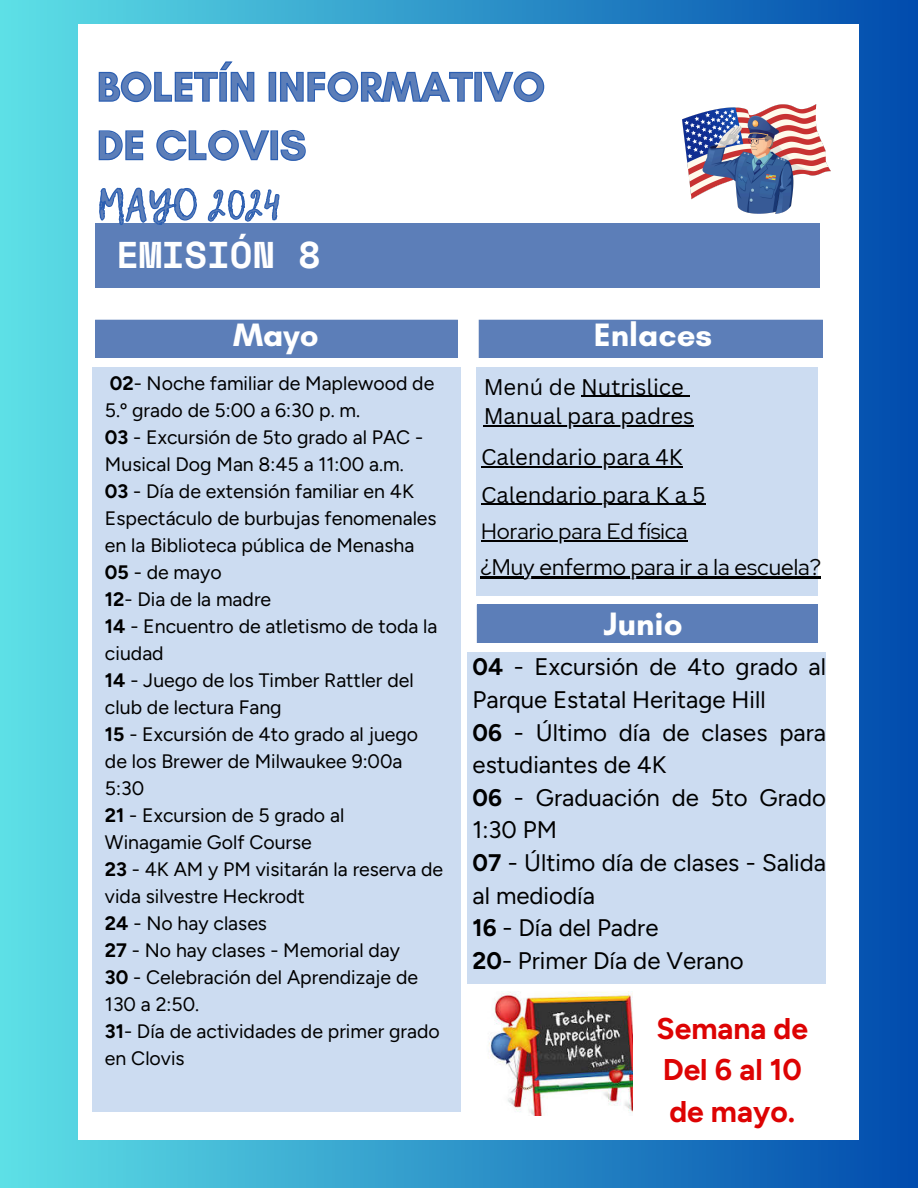
<style>
.page{position:relative;width:918px;height:1188px;background:#fff}
.page>*{position:absolute;margin:0;border:0;box-sizing:border-box;transform-origin:0 0}
.t1{font:700 42px/58.5px "Glacial Indifference";color:#5c7eb8}
.t2{font:42px "Lemon Tuesday";color:#5c7eb8}
.t3{font:700 37.05px "Space Mono";color:#fff}
.t4{font:700 33px "Glacial Indifference";color:#fff}
.t5{font:700 30px/41.7px "Figtree";color:#dd0303}
.t6{font:24px/32.7px "Figtree";color:#000}
.t7{font:22.5px "Red Hat Display";color:#000}
.t8{font:22.05px "Canva Sans";color:#000}
.t9{font:22.05px "Red Hat Display";color:#000}
.t10{font:19.5px/27px "Figtree";color:#000}
.s1{font-weight:700}
</style>
<div class="page">
<div style="left:0;top:0;width:918px;height:1188px;background:linear-gradient(to right,#5ee0e6,#004bad)"></div>
<div style="left:79px;top:24px;width:780px;height:1115px;background:#fff"></div>
<div style="left:477px;top:367px;width:341px;height:229px;background:#ccdcf1"></div>
<div style="left:92px;top:367px;width:369px;height:745px;background:#ccdcf1"></div>
<div style="left:95px;top:320px;width:363px;height:38px;background:#5c7eb8"></div>
<div style="left:467px;top:652px;width:359px;height:332px;background:#ccdcf1"></div>
<div style="left:477px;top:605px;width:341px;height:38px;background:#5c7eb8"></div>
<div style="left:479px;top:320px;width:344px;height:38px;background:#5c7eb8"></div>
<div style="left:95px;top:223px;width:724px;height:65px;background:#5c7eb8"></div>
<svg style="left:98px;top:61px;width:447px;height:42px"></svg>
<svg style="left:98px;top:130px;width:208px;height:31px"></svg>
<svg style="left:99px;top:187px;width:181px;height:38px"></svg>
<img style="left:683px;top:105px;width:147px;height:109px">
<img style="left:488px;top:991px;width:145px;height:124px">
<hr style="left:484px;top:426px;width:210px;height:1px;background:#000">
<hr style="left:481px;top:466px;width:202px;height:1px;background:#000">
<hr style="left:481px;top:504px;width:96px;height:1px;background:#000">
<hr style="left:577px;top:504px;width:129px;height:1px;background:#000">
<hr style="left:481px;top:540px;width:207px;height:2px;background:#000">
<hr style="left:581px;top:396px;width:103px;height:1px;background:#000">
<hr style="left:480px;top:576px;width:341px;height:2px;background:#000">
<h1 class="t1" style="left:97px;top:57px;width:450px">BOLETÍN INFORMATIVO<br>DE CLOVIS</h1>
<h1 class="t2" style="left:97px;top:173px;width:186px">MAYO 2024</h1>
<h3 class="t3" style="left:116px;top:227px;width:206px">EMISIÓN 8</h3>
<p class="t4" style="left:233px;top:315px;width:87px">Mayo</p>
<h3 class="t4" style="left:594px;top:315px;width:120px">Enlaces</h3>
<p class="t10" style="left:105px;top:370px;width:331px"><span class="s1">02</span>- Noche familiar de Maplewood de<br>5.º grado de 5:00 a 6:30 p. m.</p>
<p class="t10" style="left:105px;top:424px;width:320px"><span class="s1">03</span> - Excursión de 5to grado al PAC -<br>Musical Dog Man 8:45 a 11:00 a.m.</p>
<p class="t10" style="left:105px;top:478px;width:333px"><span class="s1">03</span> - Día de extensión familiar en 4K<br>Espectáculo de burbujas fenomenales en la Biblioteca pública de Menasha</p>
<p class="t10" style="left:105px;top:559px;width:118px"><span class="s1">05</span> - de mayo</p>
<h4 class="t10" style="left:105px;top:586px;width:168px"><span class="s1">12</span>- Dia de la madre</h4>
<h4 class="t10" style="left:105px;top:613px;width:334px"><span class="s1">14</span> - Encuentro de atletismo de toda la ciudad</h4>
<h4 class="t10" style="left:105px;top:667px;width:310px"><span class="s1">14</span> - Juego de los Timber Rattler del club de lectura Fang</h4>
<h4 class="t10" style="left:105px;top:721px;width:315px"><span class="s1">15</span> - Excursión de 4to grado al juego de los Brewer de Milwaukee 9:00a<br>5:30</h4>
<h4 class="t10" style="left:105px;top:802px;width:241px"><span class="s1">21</span> - Excursion de 5 grado al<br>Winagamie Golf Course</h4>
<h4 class="t10" style="left:105px;top:856px;width:340px"><span class="s1">23</span> - 4K AM y PM visitarán la reserva de vida silvestre Heckrodt</h4>
<h3 class="t10" style="left:105px;top:910px;width:164px"><span class="s1">24</span> - No hay clases</h3>
<h4 class="t10" style="left:105px;top:937px;width:297px"><span class="s1">27</span> - No hay clases - Memorial day</h4>
<p class="t10" style="left:105px;top:964px;width:315px"><span class="s1">30</span> - Celebración del Aprendizaje de<br>130 a 2:50.</p>
<h3 class="t10" style="left:105px;top:1018px;width:336px"><span class="s1">31</span>- Día de actividades de primer grado en Clovis</h3>
<h3 class="t5" style="left:657px;top:1007px;width:153px">Semana de<br>Del 6 al 10 de mayo.</h3>
<p class="t8" style="left:484px;top:371px;width:202px">Menú de Nutrislice</p>
<p class="t8" style="left:484px;top:401px;width:212px">Manual para padres</p>
<p class="t8" style="left:481px;top:441px;width:203px">Calendario para 4K</p>
<p class="t8" style="left:481px;top:479px;width:226px">Calendario para K a 5</p>
<p class="t9" style="left:481px;top:517px;width:208px">Horario para Ed física</p>
<p class="t7" style="left:480px;top:552px;width:342px">¿Muy enfermo para ir a la escuela?</p>
<p class="t4" style="left:604px;top:604px;width:81px">Junio</p>
<p class="t6" style="left:473px;top:651px;width:355px"><span class="s1">04</span> - Excursión de 4to grado al<br>Parque Estatal Heritage Hill<br><span class="s1">06</span> - Último día de clases para estudiantes de 4K<br><span class="s1">06</span> - Graduación de 5to Grado<br>1:30 PM<br><span class="s1">07</span> - Último día de clases - Salida al mediodía<br><span class="s1">16</span> - Día del Padre<br><span class="s1">20</span>- Primer Día de Verano</p>
</div>
